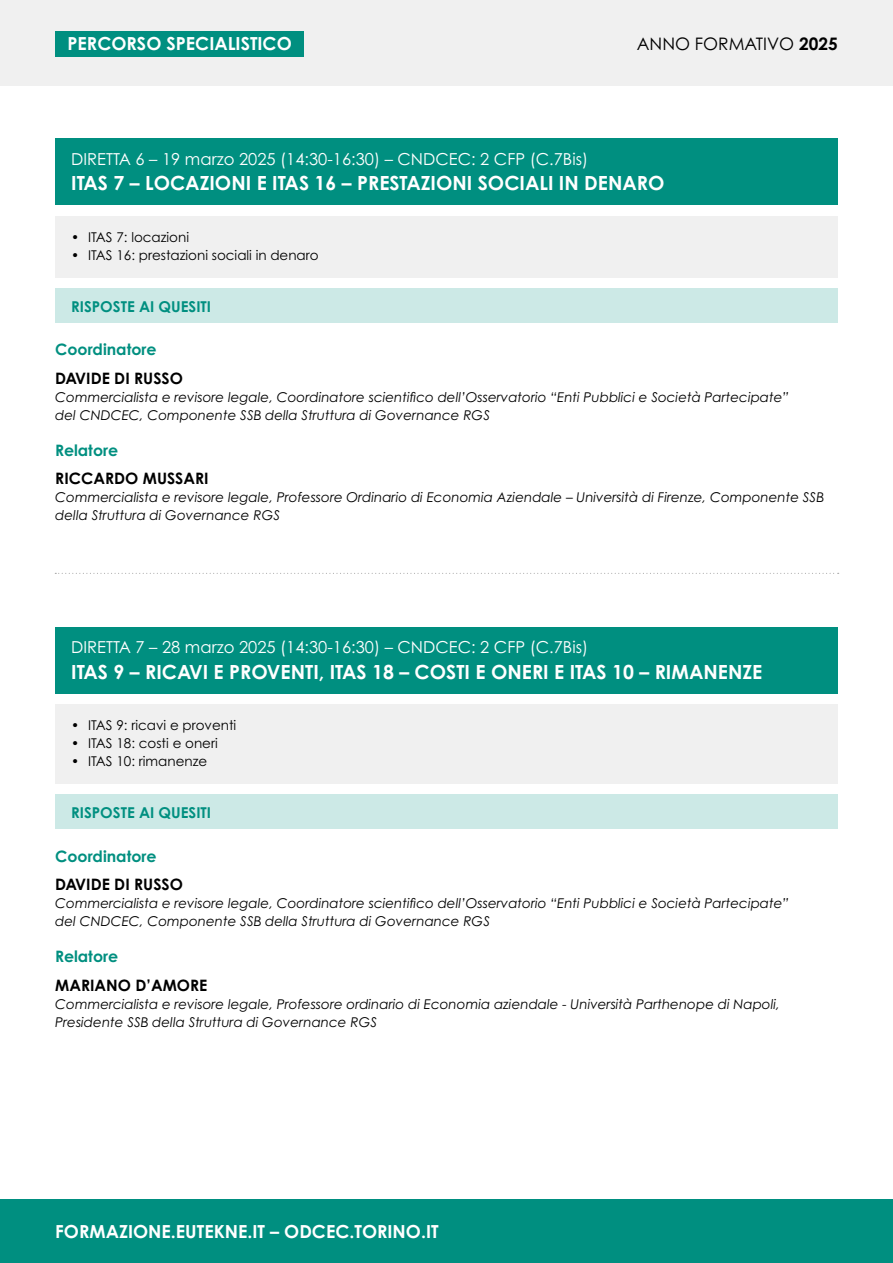
<style>
.page{position:relative;width:893px;height:1263px;background:#fff}
.page>*{position:absolute;margin:0;border:0;box-sizing:border-box;transform-origin:0 0}
.t1{font:700 19.5px "Century Gothic Pro";color:#fff}
.t2{font:700 18px "Century Gothic Pro";color:#fff}
.t3{font:17.25px "Century Gothic Pro";color:#000}
.t4{font:16.5px "Century Gothic Pro";color:#fff}
.t5{font:700 15.75px "Century Gothic Pro";color:#000}
.t6{font:700 15.75px "Century Gothic Pro";color:#008f80}
.t7{font:700 15px "Century Gothic Pro";color:#008f80}
.t8{font:italic 13.5px/18px "Century Gothic Pro";color:#000}
.t9{font:13.5px "Century Gothic Pro";color:#000}
.s1{font-weight:700}
</style>
<div class="page">
<div style="left:0;top:0;width:893px;height:85px;background:#f0f0f0"></div>
<div style="left:55px;top:31px;width:249px;height:25px;background:#008f80"></div>
<div style="left:0;top:1199px;width:893px;height:64px;background:#008f80"></div>
<div style="left:55px;top:138px;width:783px;height:67px;background:#008f80"></div>
<div style="left:55px;top:216px;width:783px;height:62px;background:#f0f0f0"></div>
<div style="left:55px;top:288px;width:783px;height:34px;background:#cce9e6"></div>
<div style="left:55px;top:626px;width:783px;height:67px;background:#008f80"></div>
<div style="left:55px;top:704px;width:783px;height:80px;background:#f0f0f0"></div>
<div style="left:55px;top:795px;width:783px;height:34px;background:#cce9e6"></div>
<svg style="left:55px;top:573px;width:784px;height:1px"></svg>
<h2 class="t2" style="left:68px;top:32px;width:226px">PERCORSO SPECIALISTICO</h2>
<p class="t3" style="left:637px;top:33px;width:202px">ANNO FORMATIVO <span class="s1">2025</span></p>
<p class="t4" style="left:71px;top:149px;width:518px">DIRETTA 6 – 19 marzo 2025 (14:30-16:30) – CNDCEC: 2 CFP (C.7Bis)</p>
<h1 class="t1" style="left:71px;top:171px;width:595px">ITAS 7 – LOCAZIONI E ITAS 16 – PRESTAZIONI SOCIALI IN DENARO</h1>
<p class="t9" style="left:71px;top:229px;width:119px">• ITAS 7: locazioni</p>
<p class="t9" style="left:71px;top:247px;width:249px">• ITAS 16: prestazioni sociali in denaro</p>
<p class="t7" style="left:71px;top:297px;width:141px">RISPOSTE AI QUESITI</p>
<p class="t6" style="left:55px;top:340px;width:103px">Coordinatore</p>
<p class="t5" style="left:55px;top:368px;width:129px">DAVIDE DI RUSSO</p>
<p class="t8" style="left:55px;top:388px;width:735px">Commercialista e revisore legale, Coordinatore scientifico dell’Osservatorio “Enti Pubblici e Società Partecipate” del CNDCEC, Componente SSB della Struttura di Governance RGS</p>
<p class="t6" style="left:55px;top:440px;width:64px">Relatore</p>
<p class="t5" style="left:55px;top:469px;width:155px">RICCARDO MUSSARI</p>
<p class="t8" style="left:55px;top:488px;width:770px">Commercialista e revisore legale, Professore Ordinario di Economia Aziendale – Università di Firenze, Componente SSB della Struttura di Governance RGS</p>
<p class="t4" style="left:71px;top:637px;width:518px">DIRETTA 7 – 28 marzo 2025 (14:30-16:30) – CNDCEC: 2 CFP (C.7Bis)</p>
<h1 class="t1" style="left:71px;top:659px;width:693px">ITAS 9 – RICAVI E PROVENTI, ITAS 18 – COSTI E ONERI E ITAS 10 – RIMANENZE</h1>
<p class="t9" style="left:71px;top:717px;width:167px">• ITAS 9: ricavi e proventi</p>
<p class="t9" style="left:71px;top:735px;width:148px">• ITAS 18: costi e oneri</p>
<p class="t9" style="left:71px;top:753px;width:138px">• ITAS 10: rimanenze</p>
<p class="t7" style="left:71px;top:803px;width:141px">RISPOSTE AI QUESITI</p>
<p class="t6" style="left:55px;top:846px;width:103px">Coordinatore</p>
<p class="t5" style="left:55px;top:874px;width:129px">DAVIDE DI RUSSO</p>
<p class="t8" style="left:55px;top:894px;width:735px">Commercialista e revisore legale, Coordinatore scientifico dell’Osservatorio “Enti Pubblici e Società Partecipate” del CNDCEC, Componente SSB della Struttura di Governance RGS</p>
<p class="t6" style="left:55px;top:946px;width:64px">Relatore</p>
<p class="t5" style="left:55px;top:975px;width:154px">MARIANO D’AMORE</p>
<p class="t8" style="left:55px;top:995px;width:726px">Commercialista e revisore legale, Professore ordinario di Economia aziendale - Università Parthenope di Napoli,<br>Presidente SSB della Struttura di Governance RGS</p>
<h2 class="t2" style="left:55px;top:1220px;width:385px">FORMAZIONE.EUTEKNE.IT – ODCEC.TORINO.IT</h2>
</div>
